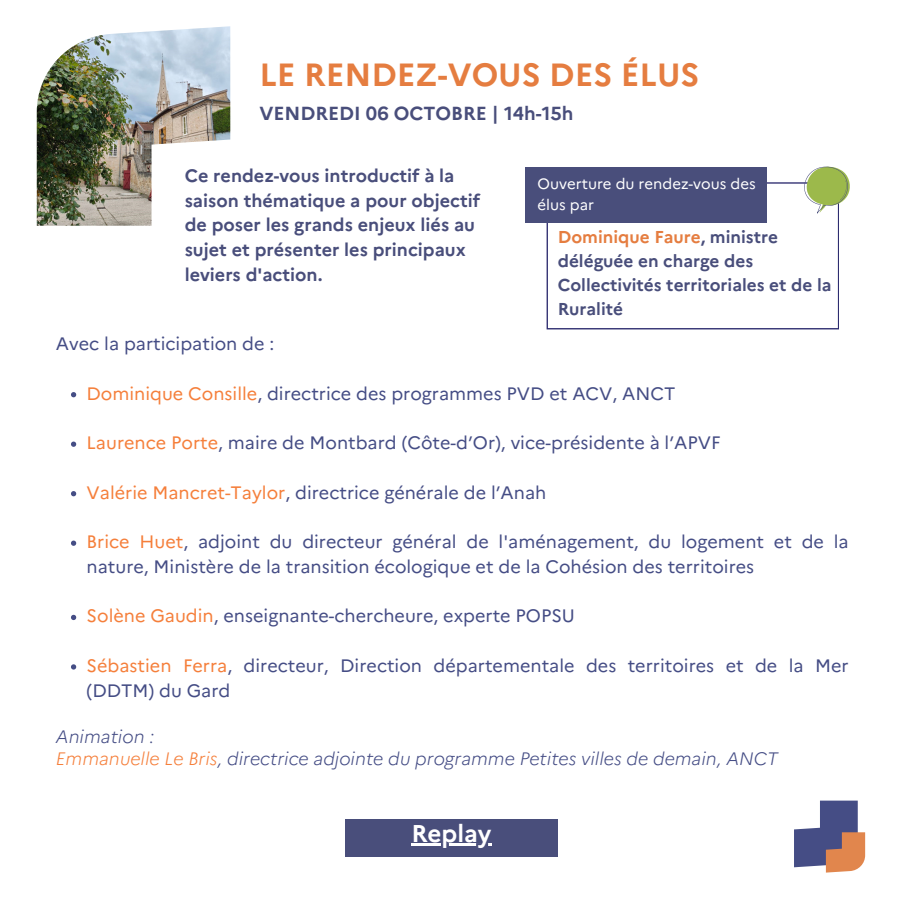
<style>
.page{position:relative;width:900px;height:900px;background:#fff}
.page>*{position:absolute;margin:0;border:0;box-sizing:border-box;transform-origin:0 0}
.t1{font:700 32.1px "Marianne";color:#e57d40}
.t2{font:700 24.2px "Marianne";color:#fff}
.t3{font:700 18.9px "Marianne";color:#494e7b}
.t4{font:18px/24.8px "Marianne";color:#454d85}
.t5{font:700 18px/24.8px "Marianne";color:#494e7b}
.t6{font:italic 300 18px "Marianne";color:#454d85}
.t7{font:700 17.2px/24px "Marianne";color:#494e7b}
.t8{font:15px/20.4px "Marianne";color:#fff}
.s1{color:#e57d40}
.s2{color:#f57f3b}
</style>
<div class="page">
<svg style="left:794px;top:801px;width:71px;height:72px"></svg>
<div style="left:345px;top:820px;width:213px;height:37px;background:#494e7b"></div>
<img style="left:37px;top:26px;width:193px;height:200px">
<svg style="left:547px;top:182px;width:292px;height:147px"></svg>
<div style="left:526px;top:167px;width:241px;height:55px;background:#494e7b"></div>
<svg style="left:804px;top:166px;width:46px;height:48px"></svg>
<svg style="left:71px;top:392px;width:5px;height:5px"></svg>
<svg style="left:71px;top:442px;width:5px;height:5px"></svg>
<svg style="left:71px;top:491px;width:5px;height:5px"></svg>
<svg style="left:71px;top:541px;width:5px;height:5px"></svg>
<svg style="left:71px;top:615px;width:5px;height:5px"></svg>
<svg style="left:71px;top:664px;width:5px;height:6px"></svg>
<hr style="left:411px;top:843px;width:81px;height:3px;background:#fff">
<p class="t1" style="left:260px;top:55px;width:441px">LE RENDEZ-VOUS DES ÉLUS</p>
<p class="t3" style="left:260px;top:102px;width:315px">VENDREDI 06 OCTOBRE | 14h-15h</p>
<p class="t5" style="left:185px;top:163px;width:297px">Ce rendez-vous introductif à la saison thématique a pour objectif de poser les grands enjeux liés au sujet et présenter les principaux leviers d'action.</p>
<p class="t8" style="left:538px;top:174px;width:220px">Ouverture du rendez-vous des élus par</p>
<p class="t7" style="left:558px;top:225px;width:275px"><span class="s1">Dominique Faure</span>, ministre déléguée en charge des<br>Collectivités territoriales et de la<br>Ruralité</p>
<p class="t4" style="left:56px;top:331px;width:220px">Avec la participation de :</p>
<p class="t4" style="left:87px;top:381px;width:590px"><span class="s2">Dominique Consille</span>, directrice des programmes PVD et ACV, ANCT</p>
<p class="t4" style="left:87px;top:430px;width:635px"><span class="s2">Laurence Porte</span>, maire de Montbard (Côte-d’Or), vice-présidente à l’APVF</p>
<p class="t4" style="left:87px;top:480px;width:461px"><span class="s2">Valérie Mancret-Taylor</span>, directrice générale de l’Anah</p>
<p class="t4" style="left:87px;top:529px;width:764px"><span class="s2">Brice Huet</span>, adjoint du directeur général de l'aménagement, du logement et de la nature, Ministère de la transition écologique et de la Cohésion des territoires</p>
<p class="t4" style="left:87px;top:604px;width:490px"><span class="s2">Solène Gaudin</span>, enseignante-chercheure, experte POPSU</p>
<p class="t4" style="left:87px;top:653px;width:764px"><span class="s2">Sébastien Ferra</span>, directeur, Direction départementale des territoires et de la Mer (DDTM) du Gard</p>
<p class="t6" style="left:56px;top:722px;width:100px">Animation :</p>
<p class="t6" style="left:56px;top:744px;width:724px"><span class="s2">Emmanuelle Le Bris</span>, directrice adjointe du programme Petites villes de demain, ANCT</p>
<p class="t2" style="left:411px;top:819px;width:82px">Replay</p>
</div>
